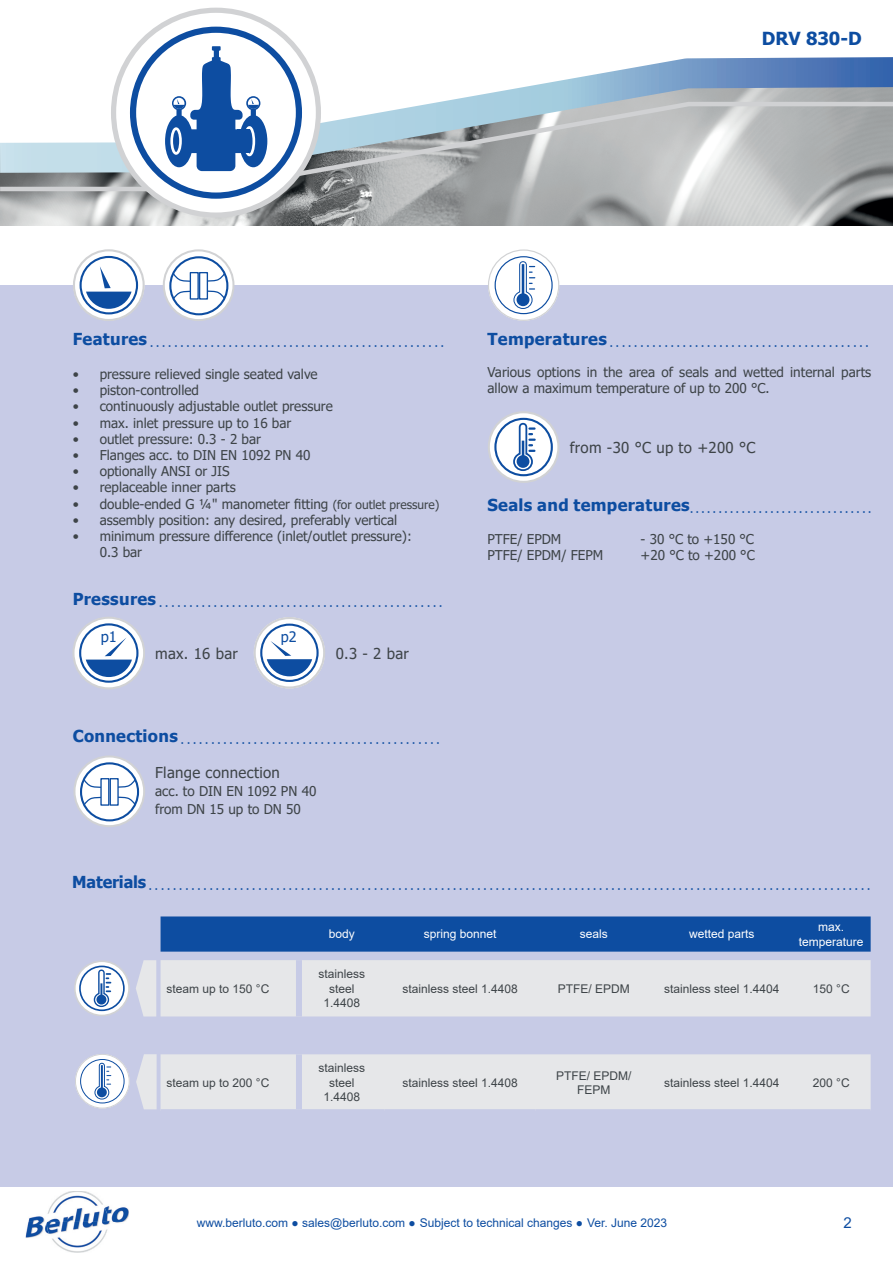
<style>
.page{position:relative;width:893px;height:1263px;background:#fff}
.page>*{position:absolute;margin:0;border:0;box-sizing:border-box;transform-origin:0 0}
.t1{font:700 18px "Tahoma";color:#0d4da1}
.t2{font:15px "Tahoma";letter-spacing:.02em;color:#3e4448}
.t3{font:15px "Arial";color:#0d4da1}
.t4{font:14.7px "Tahoma";color:#0d4da1}
.t5{font:14.4px "Tahoma";color:#0d4da1}
.t6{font:13.5px/16.2px "Tahoma";color:#3e4448}
.t7{font:12px/14.4px "Arial";color:#3e4448;text-align:center}
.t8{font:12px "Arial";color:#0d4da1}
.t9{font:12px/14.4px "Arial";color:#fff;text-align:center}
.t10{font:700 8.7px "Tahoma";color:#0d4da1}
.s1{font-size:12px}
.s2{font-family:"Tahoma";font-weight:700}
</style>
<div class="page">
<img style="left:0;top:193px;width:893px;height:32px">
<svg style="left:135px;top:42px;width:758px;height:58px"></svg>
<svg style="left:0;top:100px;width:893px;height:93px;background:#b2b8ba"></svg>
<img style="left:28px;top:1216px;width:17px;height:6px">
<img style="left:108px;top:1206px;width:21px;height:16px">
<img style="left:25px;top:1222px;width:96px;height:16px">
<img style="left:47px;top:1191px;width:61px;height:62px">
<div style="left:0;top:285px;width:893px;height:901px;background:#c7cbe6"></div>
<svg style="left:73px;top:617px;width:71px;height:71px;background:#e1e8f1"></svg>
<div style="left:79px;top:623px;width:59px;height:60px;border:2px solid #0d4da1;border-radius:50%"></div>
<svg style="left:86px;top:637px;width:46px;height:40px;background:#a3bcdb"></svg>
<div style="left:73px;top:617px;width:72px;height:72px;border:2px solid #d1d2d4;border-radius:50%"></div>
<svg style="left:254px;top:617px;width:71px;height:71px;background:#e3e9f1"></svg>
<div style="left:260px;top:624px;width:59px;height:58px;border:2px solid #0d4da1;border-radius:50%"></div>
<svg style="left:267px;top:641px;width:45px;height:35px;background:#99b4d7"></svg>
<div style="left:254px;top:617px;width:71px;height:72px;border:2px solid #d1d2d4;border-radius:50%"></div>
<svg style="left:489px;top:412px;width:70px;height:70px;background:#e5ebf3"></svg>
<div style="left:494px;top:418px;width:59px;height:58px;border:2px solid #0d4da1;border-radius:50%"></div>
<svg style="left:512px;top:422px;width:23px;height:50px"></svg>
<div style="left:488px;top:411px;width:71px;height:72px;border:2px solid #d1d2d4;border-radius:50%"></div>
<svg style="left:488px;top:250px;width:71px;height:71px;fill:#fff"></svg>
<div style="left:495px;top:256px;width:58px;height:58px;border:1px solid #0d4da1;border-radius:50%"></div>
<svg style="left:513px;top:261px;width:22px;height:48px"></svg>
<div style="left:488px;top:249px;width:71px;height:72px;border:1px solid #d1d2d4;border-radius:50%"></div>
<svg style="left:73px;top:249px;width:71px;height:71px"></svg>
<div style="left:73px;top:249px;width:72px;height:72px;border:2px solid #d1d2d4;border-radius:50%"></div>
<div style="left:80px;top:256px;width:58px;height:58px;border:2px solid #0d4da1;border-radius:50%"></div>
<svg style="left:86px;top:266px;width:46px;height:43px"></svg>
<svg style="left:114px;top:10px;width:204px;height:207px"></svg>
<div style="left:130px;top:27px;width:172px;height:172px;border:6px solid #0d4da1;border-radius:50%"></div>
<svg style="left:0;top:46px;width:374px;height:125px"></svg>
<div style="left:172px;top:129px;width:8px;height:24px;background:#0d4da1;border-radius:50%"></div>
<div style="left:170px;top:127px;width:12px;height:28px;border:3px solid #fff;border-radius:50%"></div>
<div style="left:245px;top:127px;width:9px;height:28px;background:#0d4da1;border-radius:50%"></div>
<div style="left:244px;top:126px;width:11px;height:30px;border:3px solid #fff;border-radius:50%"></div>
<div style="left:237px;top:129px;width:12px;height:24px;background:#0d4da1"></div>
<svg style="left:164px;top:250px;width:69px;height:70px"></svg>
<svg style="left:172px;top:272px;width:18px;height:11px"></svg>
<svg style="left:172px;top:290px;width:18px;height:10px"></svg>
<svg style="left:208px;top:272px;width:18px;height:11px"></svg>
<svg style="left:208px;top:290px;width:18px;height:10px"></svg>
<div style="left:169px;top:256px;width:59px;height:59px;border:2px solid #0d4da1;border-radius:50%"></div>
<div style="left:200px;top:273px;width:7px;height:26px;background:#fff"></div>
<div style="left:199px;top:272px;width:9px;height:28px;border:1px solid #0d4da1"></div>
<div style="left:190px;top:273px;width:8px;height:26px;background:#fff"></div>
<div style="left:190px;top:272px;width:9px;height:28px;border:1px solid #0d4da1"></div>
<div style="left:163px;top:249px;width:71px;height:72px;border:2px solid #d1d2d4;border-radius:50%"></div>
<svg style="left:74px;top:756px;width:70px;height:70px;background:#e6ecf3"></svg>
<svg style="left:82px;top:778px;width:18px;height:11px"></svg>
<svg style="left:82px;top:796px;width:18px;height:10px"></svg>
<svg style="left:119px;top:778px;width:18px;height:11px"></svg>
<svg style="left:119px;top:796px;width:18px;height:10px"></svg>
<div style="left:80px;top:762px;width:59px;height:59px;border:2px solid #0d4da1;border-radius:50%"></div>
<div style="left:110px;top:779px;width:8px;height:26px;background:#fff"></div>
<div style="left:110px;top:778px;width:9px;height:28px;border:1px solid #0d4da1"></div>
<div style="left:101px;top:779px;width:8px;height:26px;background:#fff"></div>
<div style="left:100px;top:778px;width:9px;height:28px;border:1px solid #0d4da1"></div>
<div style="left:73px;top:755px;width:72px;height:72px;border:2px solid #d1d2d4;border-radius:50%"></div>
<svg style="left:75px;top:1054px;width:55px;height:54px"></svg>
<div style="left:80px;top:1059px;width:45px;height:44px;border:1px solid #0d4da1;border-radius:50%"></div>
<svg style="left:94px;top:1062px;width:17px;height:38px"></svg>
<div style="left:75px;top:1054px;width:55px;height:54px;border:1px solid #d1d2d4;border-radius:50%"></div>
<div style="left:161px;top:916px;width:710px;height:36px;background:#0d4da1"></div>
<svg style="left:161px;top:960px;width:710px;height:149px;fill:#e6e7e9"></svg>
<div style="left:296px;top:960px;width:6px;height:56px;background:#c7cbe6"></div>
<div style="left:296px;top:1054px;width:6px;height:55px;background:#c7cbe6"></div>
<svg style="left:136px;top:1054px;width:21px;height:55px"></svg>
<svg style="left:75px;top:961px;width:54px;height:55px"></svg>
<div style="left:79px;top:965px;width:46px;height:46px;border:2px solid #0d4da1;border-radius:50%"></div>
<svg style="left:93px;top:969px;width:18px;height:39px"></svg>
<div style="left:75px;top:960px;width:54px;height:56px;border:2px solid #d1d2d4;border-radius:50%"></div>
<svg style="left:136px;top:960px;width:20px;height:56px"></svg>
<h1 class="t1" style="left:762px;top:26px;width:101px">DRV 830-D</h1>
<p class="t10" style="left:73px;top:340px;width:373px"><sup>Features</sup> · · · · · · · · · · · · · · · · · · · · · · · · · · · · · · · · · · · · · · · · · · · · · · · · ·</p>
<p class="t6" style="left:73px;top:367px;width:247px">• pressure relieved single seated valve</p>
<p class="t6" style="left:73px;top:383px;width:128px">• piston-controlled</p>
<p class="t6" style="left:73px;top:399px;width:262px">• continuously adjustable outlet pressure</p>
<p class="t6" style="left:73px;top:415px;width:220px">• max. inlet pressure up to 16 bar</p>
<p class="t6" style="left:73px;top:431px;width:190px">• outlet pressure: 0.3 - 2 bar</p>
<p class="t6" style="left:73px;top:448px;width:239px">• Flanges acc. to DIN EN 1092 PN 40</p>
<p class="t6" style="left:73px;top:464px;width:158px">• optionally ANSI or JIS</p>
<p class="t6" style="left:73px;top:480px;width:165px">• replaceable inner parts</p>
<p class="t6" style="left:73px;top:496px;width:368px">• double-ended G ¼" manometer fitting <span class="s1">(for outlet pressure)</span></p>
<p class="t6" style="left:73px;top:512px;width:326px">• assembly position: any desired, preferably vertical</p>
<p class="t6" style="left:100px;top:529px;width:314px;text-indent:-27px">• minimum pressure difference (inlet/outlet pressure):<br>0.3 bar</p>
<p class="t10" style="left:73px;top:601px;width:371px"><sup>Pressures</sup> · · · · · · · · · · · · · · · · · · · · · · · · · · · · · · · · · · · · · · · · · · · · · · ·</p>
<p class="t4" style="left:101px;top:627px;width:18px">p1</p>
<p class="t2" style="left:155px;top:644px;width:84px">max. 16 bar</p>
<p class="t5" style="left:281px;top:627px;width:17px">p2</p>
<p class="t2" style="left:336px;top:644px;width:75px">0.3 - 2 bar</p>
<p class="t10" style="left:73px;top:737px;width:369px"><sup>Connections</sup> · · · · · · · · · · · · · · · · · · · · · · · · · · · · · · · · · · · · · · · · · · ·</p>
<p class="t2" style="left:155px;top:762px;width:126px">Flange connection</p>
<p class="t6" style="left:155px;top:782px;width:163px;line-height:18px">acc. to DIN EN 1092 PN 40 from DN 15 up to DN 50</p>
<p class="t10" style="left:487px;top:340px;width:383px"><sup>Temperatures</sup> · · · · · · · · · · · · · · · · · · · · · · · · · · · · · · · · · · · · · · · · · · ·</p>
<p class="t6" style="left:487px;top:365px;width:385px">Various options in the area of seals and wetted internal parts allow a maximum temperature of up to 200 °C.</p>
<p class="t2" style="left:570px;top:438px;width:187px">from -30 °C up to +200 °C</p>
<p class="t10" style="left:487px;top:507px;width:385px"><sup>Seals</sup> <sup>and</sup> <sup>temperatures</sup>· · · · · · · · · · · · · · · · · · · · · · · · · · · · · · · ·</p>
<p class="t6" style="left:487px;top:531px;width:75px">PTFE/ EPDM</p>
<p class="t6" style="left:641px;top:531px;width:115px">- 30 °C to +150 °C</p>
<p class="t6" style="left:487px;top:548px;width:117px">PTFE/ EPDM/ FEPM</p>
<p class="t6" style="left:641px;top:548px;width:116px">+20 °C to +200 °C</p>
<p class="t10" style="left:72px;top:884px;width:799px"><sup>Materials</sup> · · · · · · · · · · · · · · · · · · · · · · · · · · · · · · · · · · · · · · · · · · · · · · · · · · · · · · · · · · · · · · · · · · · · · · · · · · · · · · · · · · · · · · · · · · · · · · · · · · · · · · · · · · · · · · · · · · · · · · ·</p>
<p class="t9" style="left:329px;top:927px;width:28px">body</p>
<p class="t9" style="left:424px;top:927px;width:74px">spring bonnet</p>
<p class="t9" style="left:580px;top:927px;width:30px">seals</p>
<p class="t9" style="left:689px;top:927px;width:67px">wetted parts</p>
<p class="t9" style="left:799px;top:920px;width:66px">max. temperature</p>
<p class="t7" style="left:167px;top:981px;width:104px">steam up to 150 °C</p>
<p class="t7" style="left:318px;top:967px;width:48px">stainless steel<br>1.4408</p>
<p class="t7" style="left:402px;top:981px;width:117px">stainless steel 1.4408</p>
<p class="t7" style="left:558px;top:981px;width:74px">PTFE/ EPDM</p>
<p class="t7" style="left:664px;top:981px;width:117px">stainless steel 1.4404</p>
<p class="t7" style="left:813px;top:981px;width:38px">150 °C</p>
<p class="t7" style="left:167px;top:1075px;width:104px">steam up to 200 °C</p>
<p class="t7" style="left:318px;top:1061px;width:48px">stainless steel<br>1.4408</p>
<p class="t7" style="left:402px;top:1075px;width:117px">stainless steel 1.4408</p>
<p class="t7" style="left:556px;top:1068px;width:77px">PTFE/ EPDM/<br>FEPM</p>
<p class="t7" style="left:664px;top:1075px;width:117px">stainless steel 1.4404</p>
<p class="t7" style="left:813px;top:1075px;width:38px">200 °C</p>
<p class="t8" style="left:197px;top:1214px;width:472px">www.berluto.com <span class="s2">●</span> sales@berluto.com <span class="s2">●</span> Subject to technical changes <span class="s2">●</span> Ver. June 2023</p>
<p class="t3" style="left:843px;top:1212px;width:10px">2</p>
</div>
